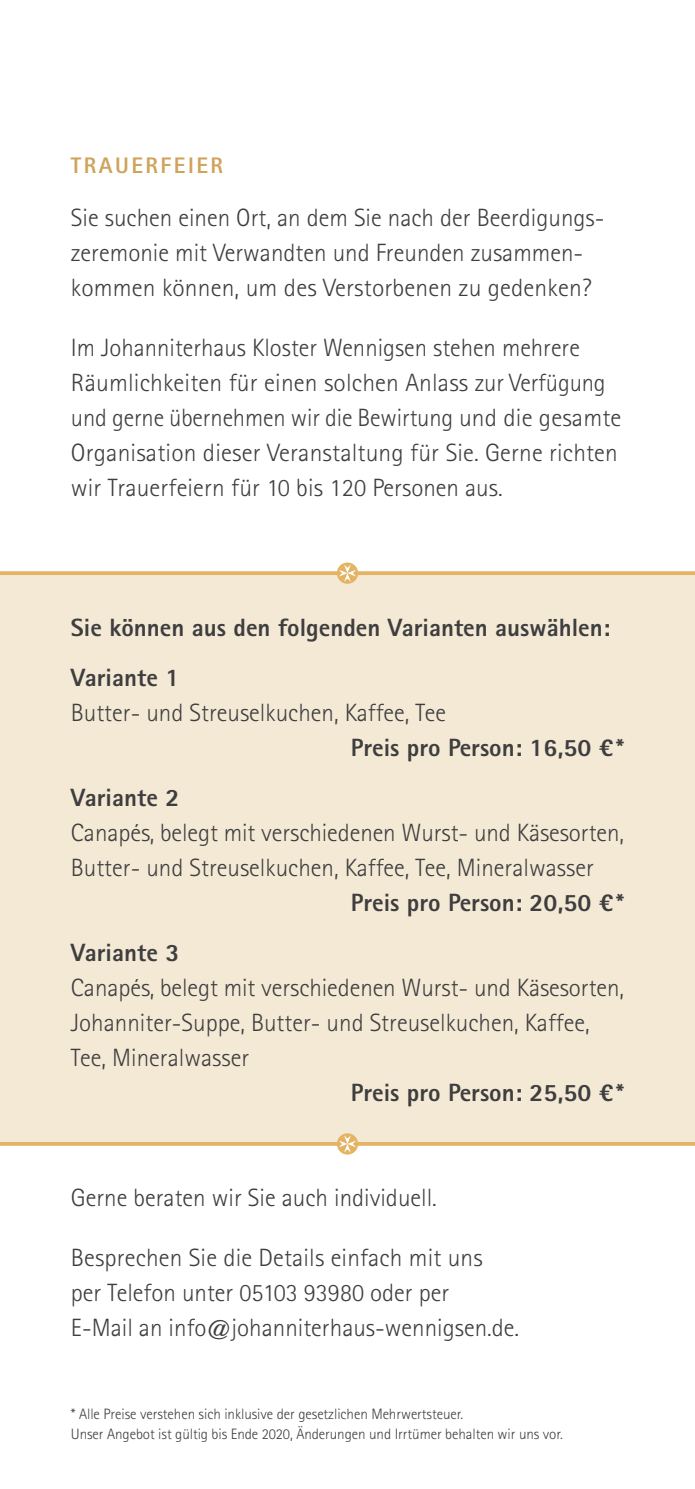
<style>
.page{position:relative;width:695px;height:1489px;background:#fff}
.page>*{position:absolute;margin:0;border:0;box-sizing:border-box;transform-origin:0 0}
.t1{font:300 25px/35px "Rotis Sans Serif Std";color:#3e3e3f}
.t2{font:800 25px/50px "Rotis Sans Serif Std";color:#3e3e3f}
.t3{font:800 22.5px "Rotis Sans Serif Std";letter-spacing:.11em;color:#cfa35b}
.t4{font:300 15px/20px "Rotis Sans Serif Std";letter-spacing:-.005em;color:#3e3e3f}
</style>
<div class="page">
<div style="left:0;top:573px;width:694px;height:570px;background:#f4e9d5"></div>
<svg style="left:0;top:571px;width:694px;height:4px;background:#e5b76e"></svg>
<svg style="left:337px;top:562px;width:21px;height:21px"></svg>
<svg style="left:339px;top:564px;width:17px;height:18px"></svg>
<hr style="left:0;top:1142px;width:694px;height:3px;background:#e4b364">
<svg style="left:337px;top:1133px;width:21px;height:21px"></svg>
<svg style="left:339px;top:1135px;width:17px;height:17px"></svg>
<p class="t3" style="left:71px;top:151px;width:154px">TRAUERFEIER</p>
<p class="t1" style="left:71px;top:200px;width:535px">Sie suchen einen Ort, an dem Sie nach der Beerdigungs&shy;zeremonie mit Verwandten und Freunden zusammen&shy;kommen können, um des Verstorbenen zu gedenken?</p>
<p class="t1" style="left:71px;top:330px;width:552px">Im Johanniterhaus Kloster Wennigsen stehen mehrere Räumlichkeiten für einen solchen Anlass zur Verfügung und gerne übernehmen wir die Bewirtung und die gesamte Organisation dieser Veranstaltung für Sie. Gerne richten wir Trauerfeiern für 10 bis 120 Personen aus.</p>
<p class="t2" style="left:71px;top:602px;width:540px">Sie können aus den folgenden Varianten auswählen:<br>Variante 1</p>
<p class="t1" style="left:71px;top:695px;width:376px">Butter- und Streuselkuchen, Kaffee, Tee</p>
<p class="t2" style="left:351px;top:722px;width:275px">Preis pro Person: 16,50 €*</p>
<p class="t2" style="left:71px;top:772px;width:110px">Variante 2</p>
<p class="t1" style="left:71px;top:815px;width:554px">Canapés, belegt mit verschiedenen Wurst- und Käsesorten,<br>Butter- und Streuselkuchen, Kaffee, Tee, Mineralwasser</p>
<p class="t2" style="left:351px;top:877px;width:275px">Preis pro Person: 20,50 €*</p>
<p class="t2" style="left:71px;top:927px;width:110px">Variante 3</p>
<p class="t1" style="left:71px;top:970px;width:554px">Canapés, belegt mit verschiedenen Wurst- und Käsesorten,<br>Johanniter-Suppe, Butter- und Streuselkuchen, Kaffee,<br>Tee, Mineralwasser</p>
<p class="t2" style="left:351px;top:1067px;width:275px">Preis pro Person: 25,50 €*</p>
<p class="t1" style="left:71px;top:1180px;width:367px">Gerne beraten wir Sie auch individuell.</p>
<p class="t1" style="left:71px;top:1240px;width:450px">Besprechen Sie die Details einfach mit uns per Telefon unter 05103 93980 oder per<br>E-Mail an info@johanniterhaus-wennigsen.de.</p>
<p class="t4" style="left:71px;top:1404px;width:493px">* Alle Preise verstehen sich inklusive der gesetzlichen Mehrwertsteuer.<br>Unser Angebot ist gültig bis Ende 2020, Änderungen und Irrtümer behalten wir uns vor.</p>
</div>
